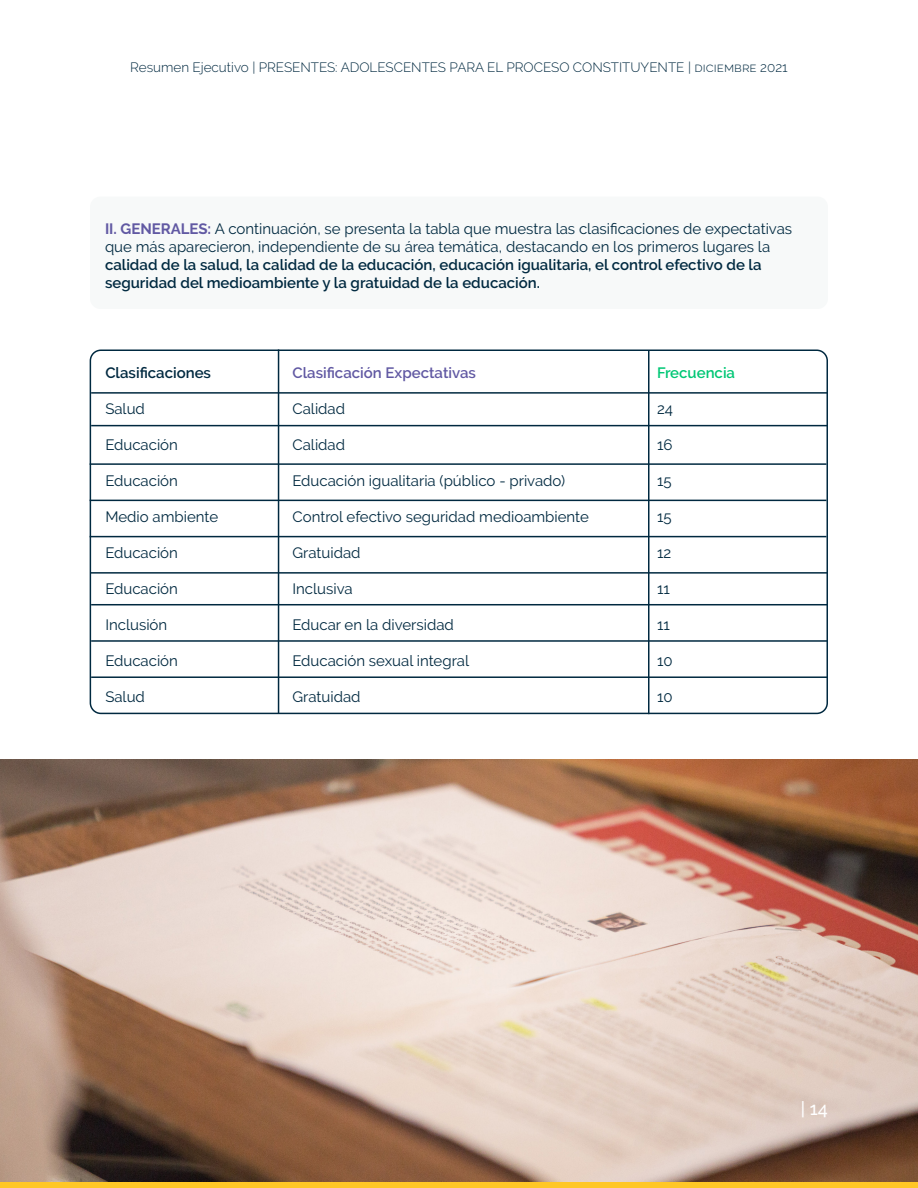
<style>
.page{position:relative;width:918px;height:1188px;background:#fff}
.page>*{position:absolute;margin:0;border:0;box-sizing:border-box;transform-origin:0 0}
.t1{font:500 18px "Raleway";color:#fff}
.t2{font:15px/18px "Raleway";color:#002940}
.t3{font:600 15px "Raleway";color:#6159a3}
.t4{font:600 15px "Raleway";color:#002940}
.t5{font:600 15px "Raleway";color:#00c775}
.t6{font:300 13.5px "Raleway";color:#002940}
.s1{font-weight:700;color:#6159a3}
.s2{font-weight:600}
</style>
<div class="page">
<div style="left:90px;top:197px;width:738px;height:112px;background:#f7f9f9;border-radius:10px"></div>
<hr style="left:91px;top:392px;width:737px;height:2px;background:#002940">
<hr style="left:278px;top:349px;width:1px;height:364px;background:#002940">
<hr style="left:648px;top:351px;width:2px;height:363px;background:#002940">
<hr style="left:91px;top:425px;width:737px;height:1px;background:#002940">
<hr style="left:90px;top:463px;width:736px;height:2px;background:#002940">
<hr style="left:91px;top:604px;width:737px;height:1px;background:#002940">
<hr style="left:90px;top:500px;width:736px;height:1px;background:#002940">
<hr style="left:91px;top:640px;width:737px;height:2px;background:#002940">
<hr style="left:90px;top:536px;width:736px;height:1px;background:#002940">
<hr style="left:91px;top:676px;width:737px;height:2px;background:#002940">
<hr style="left:90px;top:572px;width:737px;height:2px;background:#002940">
<div style="left:90px;top:350px;width:738px;height:364px;border:2px solid #002940;border-radius:10px"></div>
<img style="left:0;top:759px;width:918px;height:423px">
<div style="left:0;top:1182px;width:918px;height:6px;background:#ffc726"></div>
<p class="t6" style="left:130px;top:59px;width:659px">Resumen Ejecutivo | PRESENTES: ADOLESCENTES PARA EL PROCESO CONSTITUYENTE | diciembre 2021</p>
<p class="t2" style="left:105px;top:220px;width:689px"><span class="s1">II. GENERALES:</span> A continuación, se presenta la tabla que muestra las clasificaciones de expectativas que más aparecieron, independiente de su área temática, destacando en los primeros lugares la <span class="s2">calidad de la salud, la calidad de la educación, educación igualitaria, el control efectivo de la seguridad del medioambiente y la gratuidad de la educación.</span></p>
<p class="t4" style="left:105px;top:364px;width:107px">Clasificaciones</p>
<p class="t2" style="left:105px;top:400px;width:41px">Salud</p>
<p class="t2" style="left:105px;top:436px;width:74px">Educación</p>
<p class="t2" style="left:105px;top:472px;width:74px">Educación</p>
<p class="t2" style="left:105px;top:508px;width:114px">Medio ambiente</p>
<p class="t2" style="left:105px;top:544px;width:74px">Educación</p>
<p class="t2" style="left:105px;top:580px;width:74px">Educación</p>
<p class="t2" style="left:105px;top:616px;width:63px">Inclusión</p>
<p class="t2" style="left:105px;top:652px;width:74px">Educación</p>
<p class="t2" style="left:105px;top:688px;width:41px">Salud</p>
<p class="t3" style="left:292px;top:364px;width:185px">Clasificación Expectativas</p>
<p class="t5" style="left:657px;top:364px;width:80px">Frecuencia</p>
<p class="t2" style="left:292px;top:400px;width:54px">Calidad</p>
<p class="t2" style="left:292px;top:436px;width:54px">Calidad</p>
<p class="t2" style="left:292px;top:472px;width:274px">Educación igualitaria (público - privado)</p>
<p class="t2" style="left:292px;top:508px;width:298px">Control efectivo seguridad medioambiente</p>
<p class="t2" style="left:292px;top:544px;width:70px">Gratuidad</p>
<p class="t2" style="left:292px;top:580px;width:62px">Inclusiva</p>
<p class="t2" style="left:292px;top:616px;width:163px">Educar en la diversidad</p>
<p class="t2" style="left:292px;top:652px;width:178px">Educación sexual integral</p>
<p class="t2" style="left:292px;top:688px;width:70px">Gratuidad</p>
<p class="t2" style="left:657px;top:400px;width:18px">24</p>
<p class="t2" style="left:657px;top:436px;width:17px">16</p>
<p class="t2" style="left:657px;top:472px;width:16px">15</p>
<p class="t2" style="left:657px;top:508px;width:16px">15</p>
<p class="t2" style="left:657px;top:544px;width:16px">12</p>
<p class="t2" style="left:657px;top:580px;width:14px">11</p>
<p class="t2" style="left:657px;top:616px;width:14px">11</p>
<p class="t2" style="left:657px;top:652px;width:17px">10</p>
<p class="t2" style="left:657px;top:688px;width:17px">10</p>
<p class="t1" style="left:801px;top:1098px;width:29px">| 14</p>
</div>
